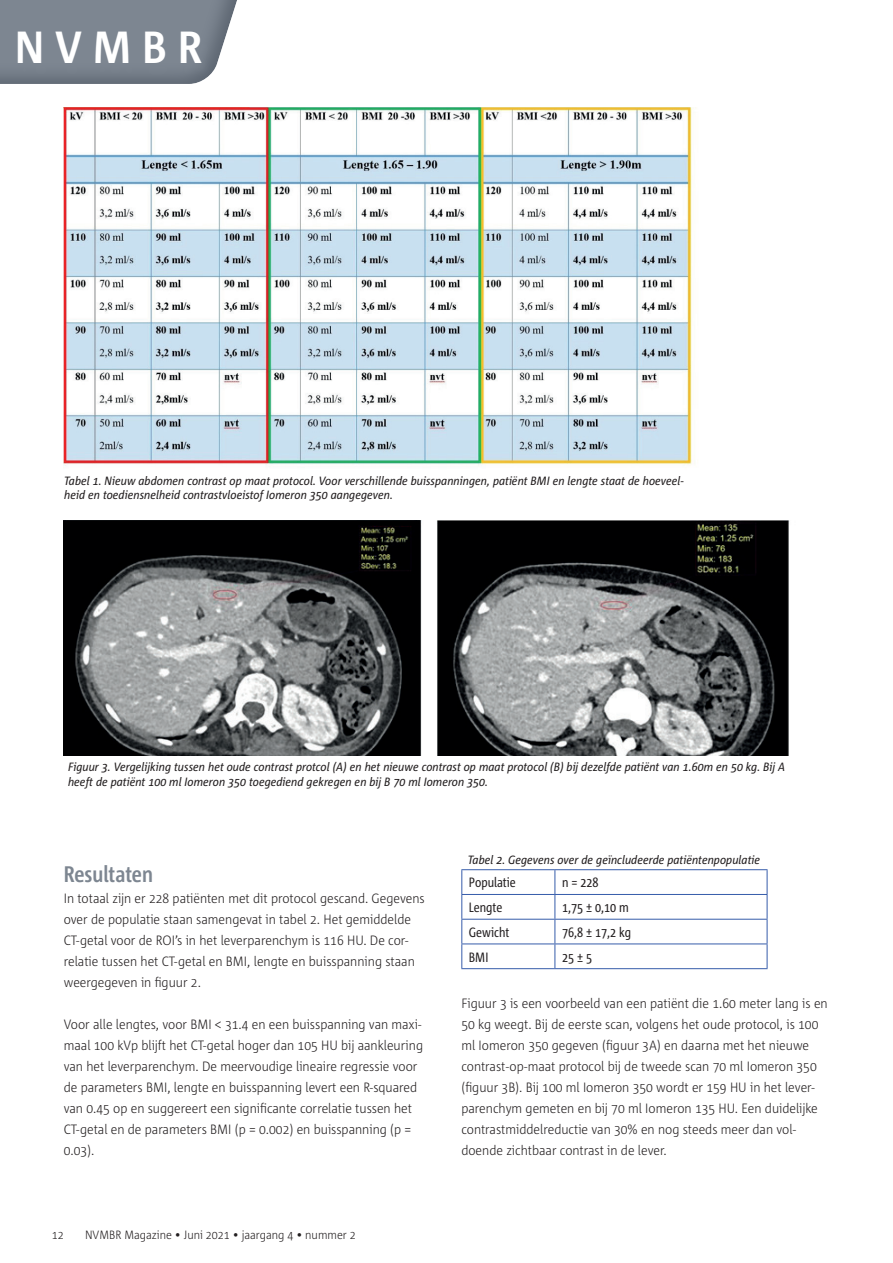
<style>
.page{position:relative;width:893px;height:1263px;background:#fff}
.page>*{position:absolute;margin:0;border:0;box-sizing:border-box;transform-origin:0 0}
.t1{font:700 45px "Corpid C1 s S Cd";color:#fff}
.t2{font:700 22.5px "Corpid C1 s Cd";color:#7d8691}
.t3{font:300 13.5px/21px "Corpid C1 s S Cd";color:#231f20}
.t4{font:13.5px "Corpid C1 s Cd";color:#231f20}
.t5{font:italic 12px/14.4px "Corpid C1 s S Cd";color:#231f20}
.t6{font:300 12px "Corpid C1 s S Cd";color:#231f20}
</style>
<div class="page">
<img style="left:64px;top:520px;width:726px;height:236px">
<img style="left:64px;top:107px;width:632px;height:359px">
<hr style="left:461px;top:894px;width:94px;height:1px;background:#365caa">
<hr style="left:555px;top:894px;width:212px;height:1px;background:#365caa">
<hr style="left:461px;top:919px;width:94px;height:1px;background:#365caa">
<hr style="left:555px;top:919px;width:212px;height:1px;background:#365caa">
<hr style="left:461px;top:943px;width:94px;height:1px;background:#365caa">
<hr style="left:555px;top:943px;width:212px;height:1px;background:#365caa">
<svg style="left:554px;top:870px;width:1px;height:98px"></svg>
<hr style="left:461px;top:869px;width:94px;height:1px;background:#365caa">
<hr style="left:555px;top:869px;width:212px;height:1px;background:#365caa">
<svg style="left:461px;top:870px;width:1px;height:98px"></svg>
<svg style="left:767px;top:870px;width:1px;height:98px"></svg>
<hr style="left:461px;top:968px;width:94px;height:1px;background:#365caa">
<hr style="left:555px;top:968px;width:212px;height:1px;background:#365caa">
<div style="left:0;top:0;width:257px;height:86px;background:#7d8691;opacity:.5"></div>
<div style="left:14px;top:30px;width:199px;height:49px;background:#7d8691"></div>
<h1 class="t1" style="left:15px;top:19px;width:189px">N V M B R</h1>
<p class="t5" style="left:64px;top:473px;width:621px">Tabel 1. Nieuw abdomen contrast op maat protocol. Voor verschillende buisspanningen, patiënt BMI en lengte staat de hoeveel&shy;heid en toediensnelheid contrastvloeistof Iomeron 350 aangegeven.</p>
<p class="t5" style="left:68px;top:760px;width:719px">Figuur 3. Vergelijking tussen het oude contrast protcol (A) en het nieuwe contrast op maat protocol (B) bij dezelfde patiënt van 1.60m en 50 kg. Bij A heeft de patiënt 100 ml Iomeron 350 toegediend gekregen en bij B 70 ml Iomeron 350.</p>
<h2 class="t2" style="left:64px;top:860px;width:91px">Resultaten</h2>
<p class="t3" style="left:64px;top:887px;width:363px">In totaal zijn er 228 patiënten met dit protocol gescand. Gegevens over de populatie staan samengevat in tabel 2. Het gemiddelde CT-getal voor de ROI’s in het leverparenchym is 116 HU. De cor&shy;relatie tussen het CT-getal en BMI, lengte en buisspanning staan weergegeven in figuur 2.</p>
<p class="t3" style="left:64px;top:1013px;width:361px">Voor alle lengtes, voor BMI &lt; 31.4 en een buisspanning van maxi&shy;maal 100 kVp blijft het CT-getal hoger dan 105 HU bij aankleuring van het leverparenchym. De meervoudige lineaire regressie voor de parameters BMI, lengte en buisspanning levert een R-squared van 0.45 op en suggereert een significante correlatie tussen het CT-getal en de parameters BMI (p = 0.002) en buisspanning (p = 0.03).</p>
<p class="t6" style="left:52px;top:1227px;width:13px">12</p>
<p class="t6" style="left:85px;top:1227px;width:272px">NVMBR Magazine • Juni 2021 • jaargang 4 • nummer 2</p>
<p class="t5" style="left:468px;top:852px;width:294px">Tabel 2. Gegevens over de geïncludeerde patiëntenpopulatie</p>
<p class="t4" style="left:469px;top:874px;width:48px">Populatie</p>
<p class="t4" style="left:562px;top:874px;width:38px">n = 228</p>
<p class="t4" style="left:469px;top:899px;width:35px">Lengte</p>
<p class="t4" style="left:562px;top:899px;width:68px">1,75 ± 0,10 m</p>
<p class="t4" style="left:469px;top:923px;width:42px">Gewicht</p>
<p class="t4" style="left:562px;top:923px;width:71px">76,8 ± 17,2 kg</p>
<p class="t4" style="left:469px;top:948px;width:21px">BMI</p>
<p class="t4" style="left:562px;top:948px;width:32px">25 ± 5</p>
<p class="t3" style="left:461px;top:992px;width:368px">Figuur 3 is een voorbeeld van een patiënt die 1.60 meter lang is en 50 kg weegt. Bij de eerste scan, volgens het oude protocol, is 100 ml Iomeron 350 gegeven (figuur 3A) en daarna met het nieuwe contrast-op-maat protocol bij de tweede scan 70 ml Iomeron 350 (figuur 3B). Bij 100 ml Iomeron 350 wordt er 159 HU in het lever&shy;parenchym gemeten en bij 70 ml Iomeron 135 HU. Een duidelijke contrastmiddelreductie van 30% en nog steeds meer dan vol&shy;doende zichtbaar contrast in de lever.</p>
</div>
